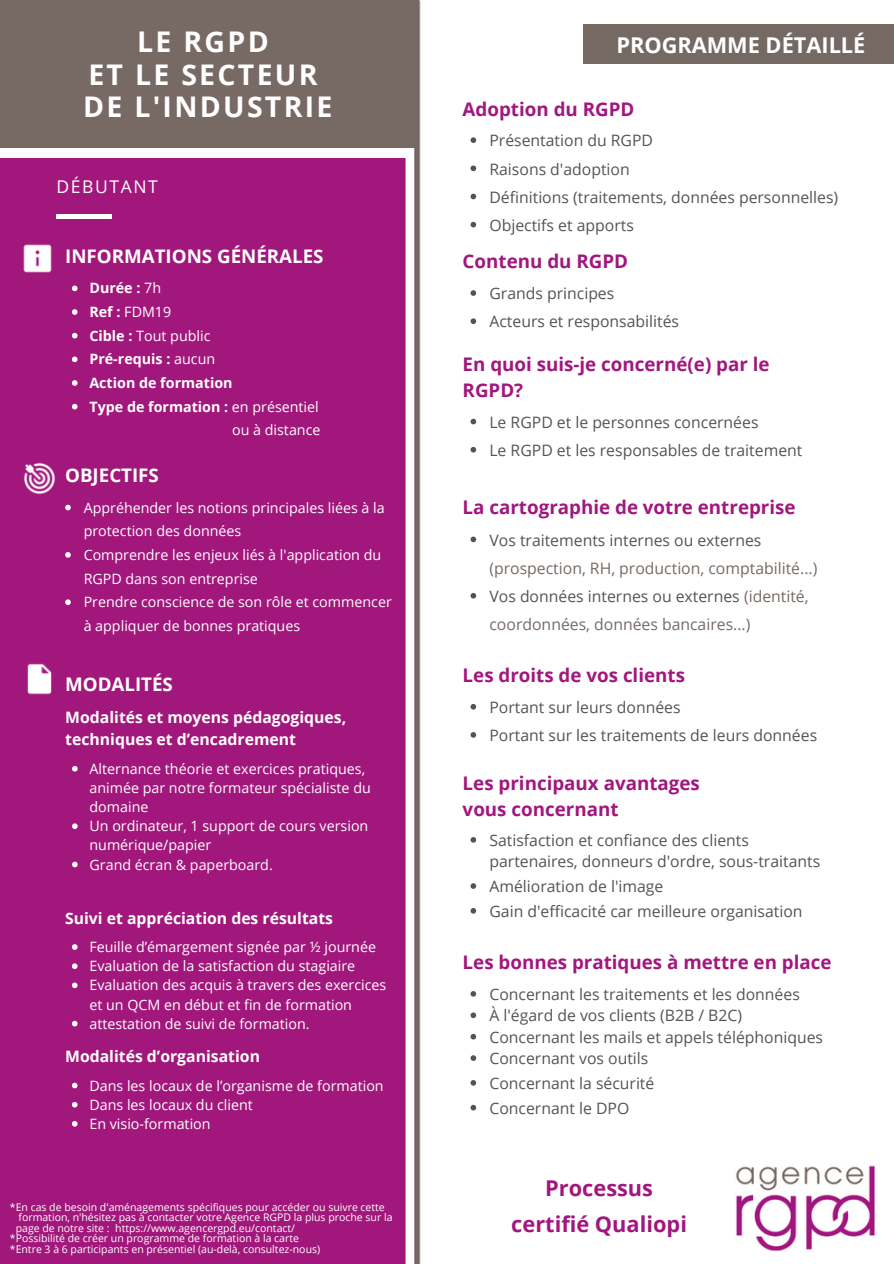
<style>
.page{position:relative;width:894px;height:1264px;background:#fff}
.page>*{position:absolute;margin:0;border:0;box-sizing:border-box;transform-origin:0 0}
.t1{font:700 28.5px/32.7px "Open Sans";letter-spacing:.08em;color:#fff;text-align:center}
.t2{font:700 21.75px/36px "Open Sans";color:#a2167f;text-align:center}
.t3{font:700 21.75px "Open Sans";color:#fff}
.t4{font:700 18.75px/26px "Open Sans";color:#a2167f}
.t5{font:700 18.75px "Open Sans";color:#fff}
.t6{font:17.55px "Open Sans";letter-spacing:.09em;color:#fff}
.t7{font:15.75px/28.2px "Open Sans";color:#545454}
.t8{font:15.75px/28.2px "Open Sans";color:#776a65}
.t9{font:700 15.75px/21.5px "Open Sans";color:#fff}
.t10{font:14.25px/19.2px "Open Sans";color:#fff}
.t11{font:700 14.25px "Open Sans";color:#fff}
.t12{font:10.5px/10.5px "Open Sans";color:#fff}
.s1{font-weight:400}
.s2{font-weight:700}
.s3{color:#a2177c}
.s4{color:#a2167f}
.s5{color:#545454}
</style>
<div class="page">
<img style="left:0;top:0;width:876px;height:1263px">
<div style="left:0;top:118px;width:411px;height:39px;background:#fff"></div>
<div style="left:0;top:0;width:416px;height:148px;background:#776a65"></div>
<div style="left:57px;top:214px;width:55px;height:5px;background:#fff"></div>
<svg style="left:72px;top:285px;width:5px;height:6px"></svg>
<svg style="left:72px;top:309px;width:5px;height:6px"></svg>
<svg style="left:72px;top:333px;width:5px;height:5px"></svg>
<svg style="left:72px;top:356px;width:5px;height:6px"></svg>
<svg style="left:72px;top:380px;width:5px;height:6px"></svg>
<svg style="left:72px;top:404px;width:5px;height:5px"></svg>
<svg style="left:65px;top:505px;width:6px;height:5px"></svg>
<svg style="left:65px;top:552px;width:6px;height:5px"></svg>
<svg style="left:65px;top:599px;width:6px;height:6px"></svg>
<svg style="left:72px;top:766px;width:6px;height:5px"></svg>
<svg style="left:72px;top:823px;width:6px;height:6px"></svg>
<svg style="left:72px;top:861px;width:6px;height:6px"></svg>
<svg style="left:72px;top:944px;width:5px;height:5px"></svg>
<svg style="left:72px;top:963px;width:5px;height:6px"></svg>
<svg style="left:72px;top:982px;width:5px;height:6px"></svg>
<svg style="left:72px;top:1020px;width:5px;height:6px"></svg>
<svg style="left:72px;top:1082px;width:5px;height:6px"></svg>
<svg style="left:72px;top:1101px;width:5px;height:6px"></svg>
<svg style="left:72px;top:1120px;width:5px;height:6px"></svg>
<img style="left:20px;top:240px;width:36px;height:36px">
<img style="left:23px;top:461px;width:33px;height:34px">
<img style="left:23px;top:662px;width:33px;height:34px">
<svg style="left:470px;top:137px;width:6px;height:6px"></svg>
<svg style="left:470px;top:165px;width:6px;height:6px"></svg>
<svg style="left:470px;top:194px;width:6px;height:5px"></svg>
<svg style="left:470px;top:222px;width:6px;height:5px"></svg>
<svg style="left:470px;top:536px;width:6px;height:6px"></svg>
<svg style="left:470px;top:593px;width:6px;height:5px"></svg>
<svg style="left:470px;top:419px;width:6px;height:5px"></svg>
<svg style="left:470px;top:447px;width:6px;height:5px"></svg>
<svg style="left:470px;top:290px;width:6px;height:6px"></svg>
<svg style="left:470px;top:318px;width:6px;height:6px"></svg>
<svg style="left:470px;top:837px;width:6px;height:5px"></svg>
<svg style="left:470px;top:883px;width:6px;height:5px"></svg>
<svg style="left:470px;top:908px;width:6px;height:5px"></svg>
<svg style="left:470px;top:704px;width:6px;height:5px"></svg>
<svg style="left:470px;top:732px;width:6px;height:5px"></svg>
<svg style="left:470px;top:991px;width:6px;height:5px"></svg>
<svg style="left:470px;top:1012px;width:6px;height:6px"></svg>
<svg style="left:470px;top:1033px;width:6px;height:6px"></svg>
<svg style="left:470px;top:1055px;width:6px;height:5px"></svg>
<svg style="left:470px;top:1080px;width:6px;height:5px"></svg>
<svg style="left:470px;top:1104px;width:6px;height:6px"></svg>
<div style="left:582px;top:24px;width:311px;height:40px;background:#756963"></div>
<div style="left:501px;top:1147px;width:196px;height:116px;background:#fff"></div>
<h1 class="t1" style="left:83px;top:24px;width:251px">LE RGPD<br>ET LE SECTEUR<br>DE L'INDUSTRIE</h1>
<p class="t6" style="left:57px;top:174px;width:103px">DÉBUTANT</p>
<h3 class="t5" style="left:65px;top:243px;width:260px">INFORMATIONS GÉNÉRALES</h3>
<p class="t11" style="left:89px;top:278px;width:73px">Durée : <span class="s1">7h</span></p>
<p class="t10" style="left:89px;top:302px;width:83px"><span class="s2">Ref :</span> FDM19</p>
<p class="t10" style="left:89px;top:325px;width:122px"><span class="s2">Cible :</span> Tout public</p>
<p class="t11" style="left:89px;top:349px;width:127px">Pré-requis : <span class="s1">aucun</span></p>
<p class="t11" style="left:89px;top:373px;width:145px">Action de formation</p>
<p class="t11" style="left:89px;top:396px;width:231px">Type de formation : <span class="s1">en présentiel</span></p>
<p class="t10" style="left:232px;top:420px;width:90px">ou à distance</p>
<h3 class="t5" style="left:65px;top:462px;width:95px">OBJECTIFS</h3>
<p class="t10" style="left:84px;top:495px;width:309px;line-height:23.7px">Appréhender les notions principales liées à la protection des données<br>Comprendre les enjeux liés à l'application du RGPD dans son entreprise<br>Prendre conscience de son rôle et commencer à appliquer de bonnes pratiques</p>
<h3 class="t5" style="left:65px;top:671px;width:109px">MODALITÉS</h3>
<p class="t9" style="left:65px;top:706px;width:282px">Modalités et moyens pédagogiques, techniques et d’encadrement</p>
<p class="t10" style="left:89px;top:758px;width:283px">Alternance théorie et exercices pratiques, animée par notre formateur spécialiste du domaine<br>Un ordinateur, 1 support de cours version numérique/papier<br>Grand écran &amp; paperboard.</p>
<p class="t9" style="left:65px;top:907px;width:269px">Suivi et appréciation des résultats</p>
<p class="t10" style="left:89px;top:937px;width:298px">Feuille d’émargement signée par ½ journée Evaluation de la satisfaction du stagiaire Evaluation des acquis à travers des exercices et un QCM en début et fin de formation attestation de suivi de formation.</p>
<p class="t9" style="left:65px;top:1045px;width:196px">Modalités d’organisation</p>
<p class="t10" style="left:89px;top:1075px;width:296px">Dans les locaux de l’organisme de formation<br>Dans les locaux du client<br>En visio-formation</p>
<p class="t12" style="left:10px;top:1201px;width:384px">*En cas de besoin d'aménagements spécifiques pour accéder ou suivre cette <span class="s3">a</span>formation, n'hésitez pas à contacter votre Agence RGPD la plus proche sur la <span class="s4">a</span>page de notre site : https://www.agencergpd.eu/contact/<br>*Possibilité de créer un programme de formation à la carte<br>*Entre 3 à 6 participants en présentiel (au-delà, consultez-nous)</p>
<h2 class="t3" style="left:616px;top:29px;width:250px">PROGRAMME DÉTAILLÉ</h2>
<h3 class="t4" style="left:462px;top:96px;width:173px">Adoption du RGPD</h3>
<p class="t7" style="left:489px;top:126px;width:350px">Présentation du RGPD<br>Raisons d'adoption<br>Définitions (traitements, données personnelles)<br>Objectifs et apports</p>
<h3 class="t4" style="left:462px;top:248px;width:167px">Contenu du RGPD</h3>
<p class="t7" style="left:489px;top:279px;width:191px">Grands principes<br>Acteurs et responsabilités</p>
<h3 class="t4" style="left:462px;top:351px;width:308px">En quoi suis-je concerné(e) par le<br>RGPD?</h3>
<p class="t7" style="left:489px;top:407px;width:314px">Le RGPD et le personnes concernées<br>Le RGPD et les responsables de traitement</p>
<h3 class="t4" style="left:462px;top:494px;width:334px">La cartographie de votre entreprise</h3>
<p class="t7" style="left:489px;top:525px;width:273px">Vos traitements internes ou externes</p>
<p class="t8" style="left:489px;top:553px;width:329px">(prospection, RH, production, comptabilité...)<br><span class="s5">Vos données internes ou externes</span> (identité, coordonnées, données bancaires...)</p>
<h3 class="t4" style="left:462px;top:662px;width:224px">Les droits de vos clients</h3>
<p class="t7" style="left:489px;top:692px;width:329px">Portant sur leurs données<br>Portant sur les traitements de leurs données</p>
<h3 class="t4" style="left:462px;top:769px;width:239px">Les principaux avantages vous concernant</h3>
<p class="t7" style="left:489px;top:829px;width:332px;line-height:21.5px">Satisfaction et confiance des clients partenaires, donneurs d'ordre, sous-traitants</p>
<p class="t7" style="left:489px;top:873px;width:314px;line-height:24.8px">Amélioration de l'image<br>Gain d'efficacité car meilleure organisation</p>
<h3 class="t4" style="left:462px;top:948px;width:370px">Les bonnes pratiques à mettre en place</h3>
<p class="t7" style="left:489px;top:983px;width:335px;line-height:21.5px">Concernant les traitements et les données<br>À l'égard de vos clients (B2B / B2C)<br>Concernant les mails et appels téléphoniques Concernant vos outils</p>
<p class="t7" style="left:489px;top:1070px;width:166px;line-height:24.8px">Concernant la sécurité<br>Concernant le DPO</p>
<h2 class="t2" style="left:511px;top:1169px;width:177px">Processus certifié Qualiopi</h2>
</div>
